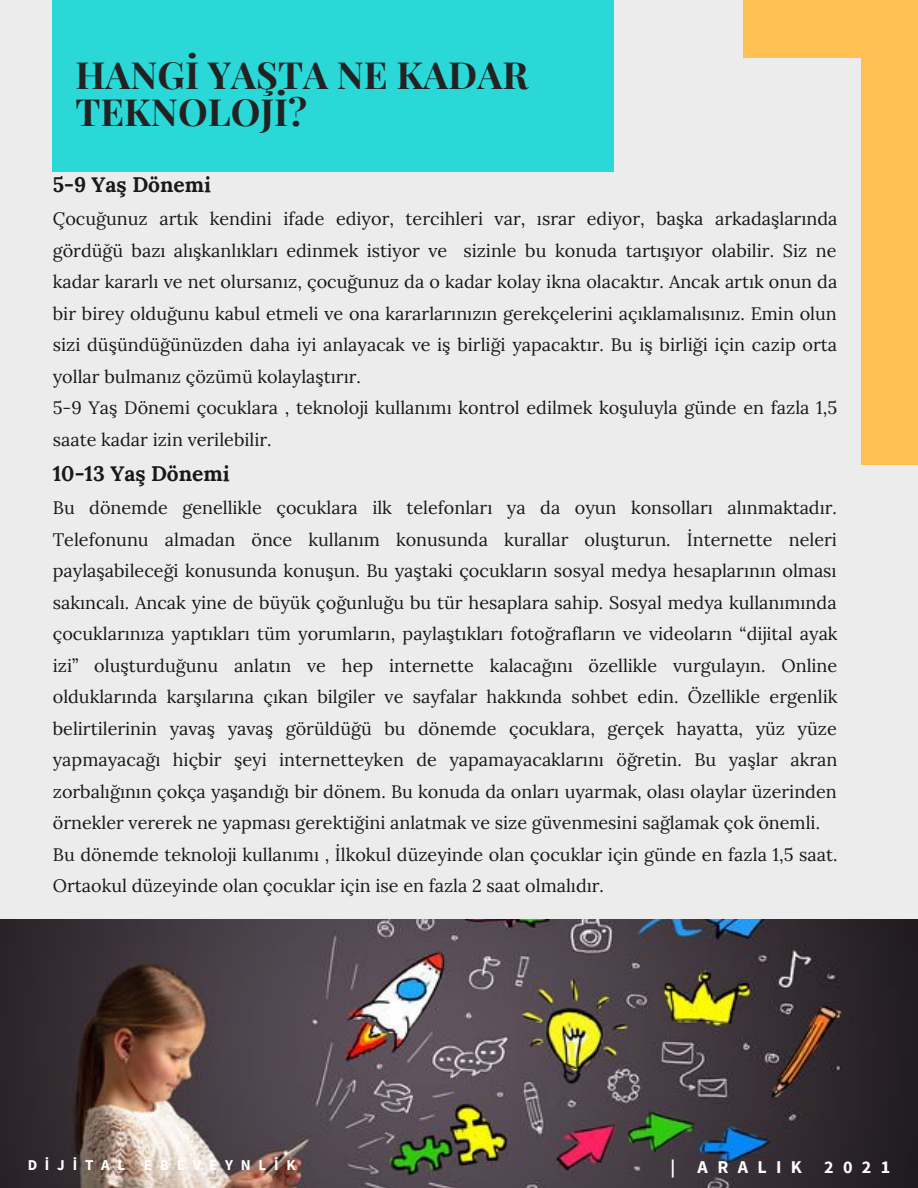
<style>
.page{position:relative;width:918px;height:1188px;background:#ececed}
.page>*{position:absolute;margin:0;border:0;box-sizing:border-box;transform-origin:0 0}
.t1{font:700 37.5px/37.2px "Playfair Display";color:#222}
.t2{font:700 21px "Lora";color:#181818}
.t3{font:18px/31.5px "Lora";color:#181818}
.t4{font:700 18px "Source Sans Pro";letter-spacing:.52em;color:#fff}
.t5{font:700 15px "Source Sans Pro";letter-spacing:.52em;color:#fff}
</style>
<div class="page">
<div style="left:52px;top:0;width:562px;height:172px;background:#2ad8d8"></div>
<div style="left:861px;top:0;width:57px;height:465px;background:#fec053"></div>
<div style="left:743px;top:0;width:175px;height:58px;background:#fec053"></div>
<img style="left:0;top:919px;width:918px;height:269px">
<h1 class="t1" style="left:75px;top:54px;width:454px">HANGİ YAŞTA NE KADAR<br>TEKNOLOJİ?</h1>
<p class="t2" style="left:53px;top:166px;width:160px">5-9 Yaş Dönemi</p>
<p class="t3" style="left:53px;top:202px;width:786px">Çocuğunuz artık kendini ifade ediyor, tercihleri var, ısrar ediyor, başka arkadaşlarında gördüğü bazı alışkanlıkları edinmek istiyor ve sizinle bu konuda tartışıyor olabilir. Siz ne kadar kararlı ve net olursanız, çocuğunuz da o kadar kolay ikna olacaktır. Ancak artık onun da bir birey olduğunu kabul etmeli ve ona kararlarınızın gerekçelerini açıklamalısınız. Emin olun sizi düşündüğünüzden daha iyi anlayacak ve iş birliği yapacaktır. Bu iş birliği için cazip orta yollar bulmanız çözümü kolaylaştırır.<br>5-9 Yaş Dönemi çocuklara , teknoloji kullanımı kontrol edilmek koşuluyla günde en fazla 1,5 saate kadar izin verilebilir.</p>
<p class="t2" style="left:53px;top:455px;width:178px">10-13 Yaş Dönemi</p>
<p class="t3" style="left:53px;top:491px;width:786px">Bu dönemde genellikle çocuklara ilk telefonları ya da oyun konsolları alınmaktadır.<br>Telefonunu almadan önce kullanım konusunda kurallar oluşturun. İnternette neleri paylaşabileceği konusunda konuşun. Bu yaştaki çocukların sosyal medya hesaplarının olması sakıncalı. Ancak yine de büyük çoğunluğu bu tür hesaplara sahip. Sosyal medya kullanımında çocuklarınıza yaptıkları tüm yorumların, paylaştıkları fotoğrafların ve videoların “dijital ayak izi” oluşturduğunu anlatın ve hep internette kalacağını özellikle vurgulayın. Online olduklarında karşılarına çıkan bilgiler ve sayfalar hakkında sohbet edin. Özellikle ergenlik belirtilerinin yavaş yavaş görüldüğü bu dönemde çocuklara, gerçek hayatta, yüz yüze yapmayacağı hiçbir şeyi internetteyken de yapamayacaklarını öğretin. Bu yaşlar akran zorbalığının çokça yaşandığı bir dönem. Bu konuda da onları uyarmak, olası olaylar üzerinden örnekler vererek ne yapması gerektiğini anlatmak ve size güvenmesini sağlamak çok önemli.<br>Bu dönemde teknoloji kullanımı , İlkokul düzeyinde olan çocuklar için günde en fazla 1,5 saat.<br>Ortaokul düzeyinde olan çocuklar için ise en fazla 2 saat olmalıdır.</p>
<p class="t5" style="left:28px;top:1155px;width:269px">DİJİTAL EBEVEYNLİK</p>
<p class="t4" style="left:671px;top:1154px;width:221px">| ARALIK 2021</p>
</div>
